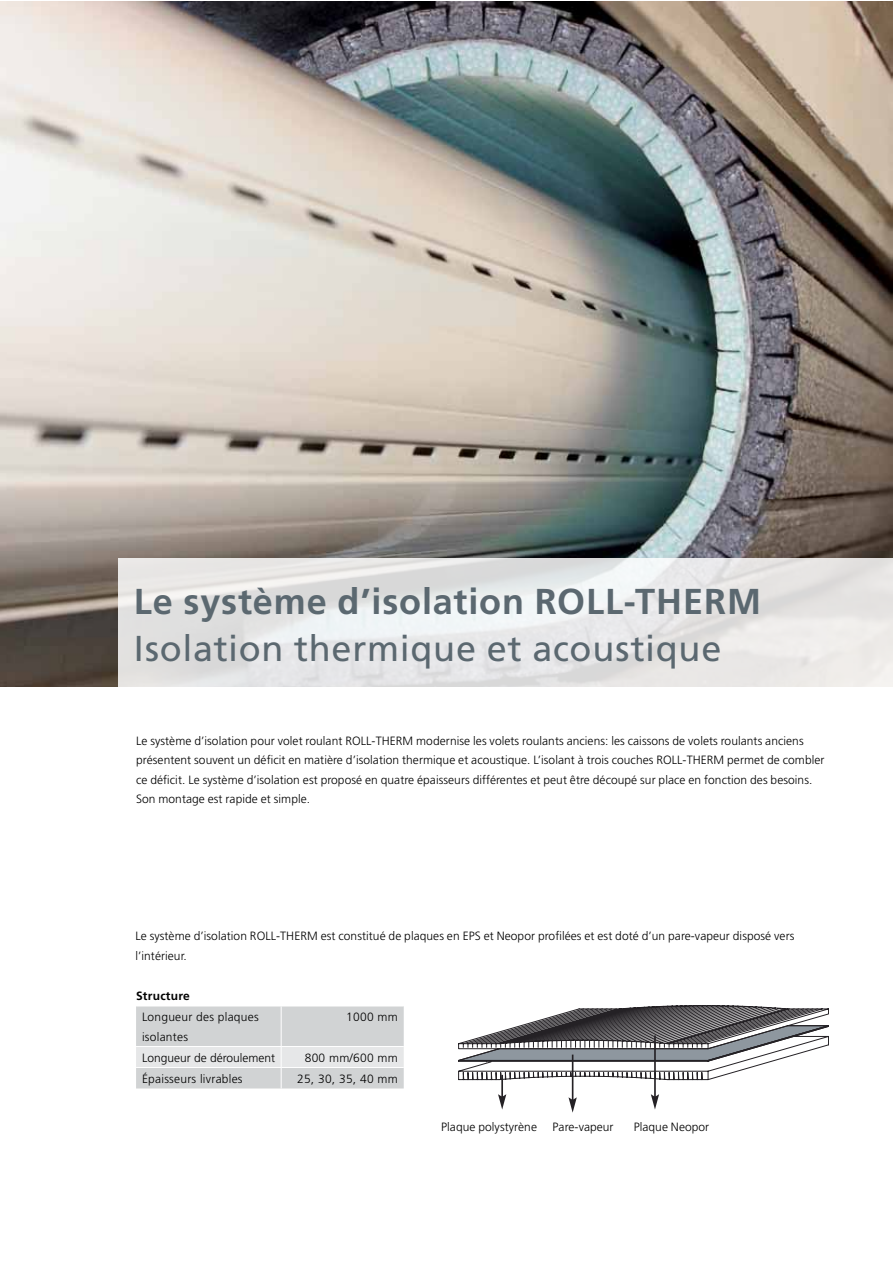
<style>
.page{position:relative;width:893px;height:1263px;background:#fff}
.page>*{position:absolute;margin:0;border:0;box-sizing:border-box;transform-origin:0 0}
.t1{font:700 36px "Frutiger LT";letter-spacing:.025em;color:#5b6870}
.t2{font:36px "Frutiger LT";letter-spacing:.02em;color:#5b6870}
.t3{font:300 12px/19.5px "Frutiger LT";letter-spacing:.005em;color:#000}
.t4{font:700 12px "Frutiger LT";letter-spacing:.02em;color:#000}
</style>
<div class="page">
<img style="left:0;top:1px;width:892px;height:685px">
<svg style="left:119px;top:558px;width:773px;height:129px;background:#e6e6e6"></svg>
<svg style="left:136px;top:1006px;width:268px;height:82px;background:#d7d9da"></svg>
<hr style="left:501px;top:1075px;width:2px;height:22px;background:#242125">
<svg style="left:498px;top:1094px;width:8px;height:15px"></svg>
<svg style="left:458px;top:1005px;width:371px;height:75px"></svg>
<hr style="left:654px;top:1035px;width:2px;height:62px;background:#242125">
<svg style="left:651px;top:1094px;width:8px;height:15px"></svg>
<hr style="left:572px;top:1054px;width:1px;height:46px;background:#242125">
<svg style="left:568px;top:1097px;width:9px;height:16px"></svg>
<h1 class="t1" style="left:134px;top:581px;width:629px">Le système d’isolation ROLL-THERM</h1>
<h1 class="t2" style="left:134px;top:627px;width:589px">Isolation thermique et acoustique</h1>
<p class="t3" style="left:136px;top:731px;width:690px">Le système d’isolation pour volet roulant ROLL-THERM modernise les volets roulants anciens: les caissons de volets roulants anciens présentent souvent un déficit en matière d’isolation thermique et acoustique. L’isolant à trois couches ROLL-THERM permet de combler ce déficit. Le système d’isolation est proposé en quatre épaisseurs différentes et peut être découpé sur place en fonction des besoins.<br>Son montage est rapide et simple.</p>
<p class="t3" style="left:135px;top:926px;width:660px">Le système d’isolation ROLL-THERM est constitué de plaques en EPS et Neopor profilées et est doté d’un pare-vapeur disposé vers l’intérieur.</p>
<p class="t4" style="left:136px;top:988px;width:55px">Structure</p>
<p class="t3" style="left:142px;top:1007px;width:118px">Longueur des plaques isolantes</p>
<p class="t3" style="left:346px;top:1007px;width:53px">1000 mm</p>
<p class="t3" style="left:142px;top:1048px;width:135px">Longueur de déroulement</p>
<p class="t3" style="left:305px;top:1048px;width:94px">800 mm/600 mm</p>
<p class="t3" style="left:142px;top:1069px;width:102px">Épaisseurs livrables</p>
<p class="t3" style="left:297px;top:1069px;width:102px">25, 30, 35, 40 mm</p>
<p class="t3" style="left:441px;top:1117px;width:97px">Plaque polystyrène</p>
<p class="t3" style="left:553px;top:1118px;width:63px">Pare-vapeur</p>
<p class="t3" style="left:634px;top:1117px;width:77px">Plaque Neopor</p>
</div>
